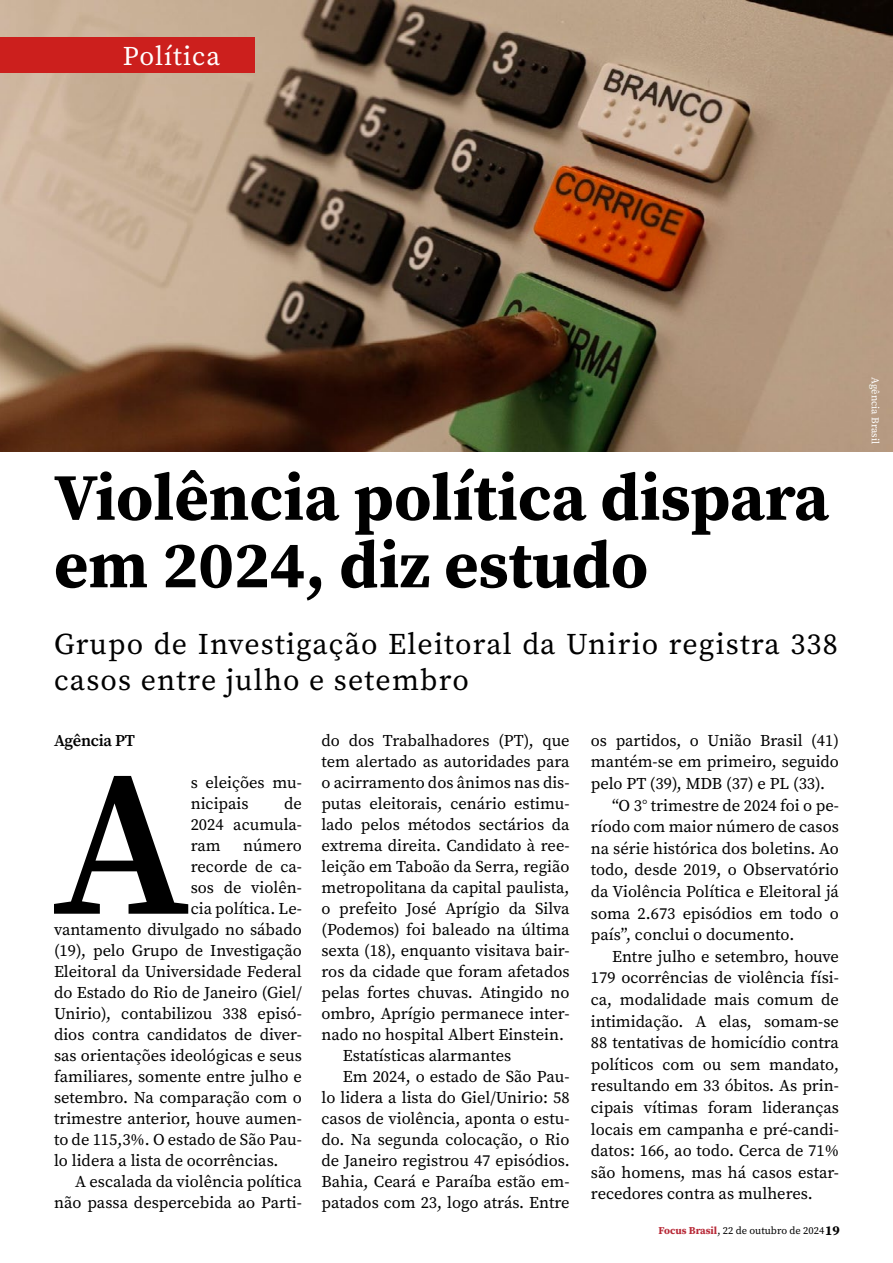
<style>
.page{position:relative;width:893px;height:1263px;background:#fff}
.page>*{position:absolute;margin:0;border:0;box-sizing:border-box;transform-origin:0 0}
.t1{font:600 206.55px "Source Serif Pro";color:#000}
.t2{font:700 66px/67.5px "Source Serif Pro";color:#000}
.t3{font:30px/36px "Source Serif Pro";letter-spacing:.04em;color:#000}
.t4{font:27px "Source Serif Pro";letter-spacing:.04em;color:#fff}
.t5{font:16.5px/21px "Source Serif Pro";color:#000}
.t6{font:600 16.5px "Source Serif Pro";letter-spacing:-.02em;color:#000}
.t7{font:10.5px "Source Serif Pro";color:#000}
.t8{font:10.5px "Source Serif Pro";color:#fff}
.s1{font-weight:700;color:#b72735}
.s2{font-weight:700;font-size:13.5px}
</style>
<div class="page">
<img style="left:0;top:0;width:893px;height:451px">
<div style="left:0;top:37px;width:254px;height:35px;background:#cc1f1d"></div>
<h3 class="t4" style="left:123px;top:38px;width:99px">Política</h3>
<h2 class="t2" style="left:54px;top:463px;width:776px">Violência política dispara em 2024, diz estudo</h2>
<h3 class="t3" style="left:54px;top:626px;width:785px">Grupo de Investigação Eleitoral da Unirio registra 338 casos entre julho e setembro</h3>
<p class="t6" style="left:54px;top:729px;width:82px">Agência PT</p>
<h1 class="t1" style="left:53px;top:704px;width:140px">A</h1>
<p class="t5" style="left:191px;top:772px;width:113px">s eleições mu&shy;nicipais</p>
<p class="t5" style="left:191px;top:793px;width:113px;text-align:justify;text-indent:93px">de 2024 acumula&shy;ram</p>
<p class="t5" style="left:243px;top:835px;width:60px">número</p>
<p class="t5" style="left:191px;top:856px;width:113px">recorde de ca-</p>
<p class="t5" style="left:191px;top:877px;width:113px">sos de violên-</p>
<p class="t5" style="left:191px;top:898px;width:113px">cia política. Le-</p>
<p class="t5" style="left:54px;top:919px;width:249px">vantamento divulgado no sábado</p>
<p class="t5" style="left:54px;top:940px;width:249px">(19), pelo Grupo de Investigação</p>
<p class="t5" style="left:54px;top:961px;width:249px">Eleitoral da Universidade Federal</p>
<p class="t5" style="left:54px;top:982px;width:249px">do Estado do Rio de Janeiro (Giel/</p>
<p class="t5" style="left:54px;top:1003px;width:249px">Unirio), contabilizou 338 episó-</p>
<p class="t5" style="left:54px;top:1024px;width:249px">dios contra candidatos de diver-</p>
<p class="t5" style="left:54px;top:1045px;width:249px">sas orientações ideológicas e seus</p>
<p class="t5" style="left:54px;top:1066px;width:249px">familiares, somente entre julho e</p>
<p class="t5" style="left:54px;top:1087px;width:249px">setembro. Na comparação com o</p>
<p class="t5" style="left:54px;top:1108px;width:249px">trimestre anterior, houve aumen-</p>
<p class="t5" style="left:54px;top:1129px;width:249px">to de 115,3%. O estado de São Pau-</p>
<p class="t5" style="left:54px;top:1150px;width:226px">lo lidera a lista de ocorrências.</p>
<p class="t5" style="left:75px;top:1171px;width:228px">A escalada da violência política</p>
<p class="t5" style="left:54px;top:1192px;width:249px">não passa despercebida ao Parti-</p>
<p class="t5" style="left:321px;top:730px;width:250px">do dos Trabalhadores (PT), que</p>
<p class="t5" style="left:321px;top:751px;width:250px">tem alertado as autoridades para</p>
<p class="t5" style="left:321px;top:772px;width:250px">o acirramento dos ânimos nas dis-</p>
<p class="t5" style="left:321px;top:793px;width:250px">putas eleitorais, cenário estimu-</p>
<p class="t5" style="left:321px;top:814px;width:250px">lado pelos métodos sectários da</p>
<p class="t5" style="left:321px;top:835px;width:250px">extrema direita. Candidato à ree-</p>
<p class="t5" style="left:321px;top:856px;width:250px">leição em Taboão da Serra, região</p>
<p class="t5" style="left:321px;top:877px;width:250px">metropolitana da capital paulista,</p>
<p class="t5" style="left:321px;top:898px;width:250px">o prefeito José Aprígio da Silva</p>
<p class="t5" style="left:321px;top:919px;width:250px">(Podemos) foi baleado na última</p>
<p class="t5" style="left:321px;top:940px;width:250px">sexta (18), enquanto visitava bair-</p>
<p class="t5" style="left:321px;top:961px;width:250px">ros da cidade que foram afetados</p>
<p class="t5" style="left:321px;top:982px;width:250px">pelas fortes chuvas. Atingido no</p>
<p class="t5" style="left:321px;top:1003px;width:250px">ombro, Aprígio permanece inter-</p>
<p class="t5" style="left:321px;top:1024px;width:244px">nado no hospital Albert Einstein.</p>
<p class="t5" style="left:343px;top:1045px;width:170px">Estatísticas alarmantes</p>
<p class="t5" style="left:343px;top:1066px;width:228px">Em 2024, o estado de São Pau-</p>
<p class="t5" style="left:321px;top:1087px;width:250px">lo lidera a lista do Giel/Unirio: 58</p>
<p class="t5" style="left:321px;top:1108px;width:250px">casos de violência, aponta o estu-</p>
<p class="t5" style="left:321px;top:1129px;width:250px">do. Na segunda colocação, o Rio</p>
<p class="t5" style="left:321px;top:1150px;width:250px">de Janeiro registrou 47 episódios.</p>
<p class="t5" style="left:321px;top:1171px;width:250px">Bahia, Ceará e Paraíba estão em-</p>
<p class="t5" style="left:321px;top:1192px;width:250px">patados com 23, logo atrás. Entre</p>
<p class="t5" style="left:591px;top:730px;width:250px">os partidos, o União Brasil (41)</p>
<p class="t5" style="left:591px;top:751px;width:250px">mantém-se em primeiro, seguido</p>
<p class="t5" style="left:591px;top:773px;width:236px">pelo PT (39), MDB (37) e PL (33).</p>
<p class="t5" style="left:612px;top:794px;width:228px">“O 3° trimestre de 2024 foi o pe-</p>
<p class="t5" style="left:591px;top:816px;width:250px">ríodo com maior número de casos</p>
<p class="t5" style="left:591px;top:838px;width:250px">na série histórica dos boletins. Ao</p>
<p class="t5" style="left:591px;top:859px;width:250px">todo, desde 2019, o Observatório</p>
<p class="t5" style="left:591px;top:881px;width:250px">da Violência Política e Eleitoral já</p>
<p class="t5" style="left:591px;top:902px;width:250px">soma 2.673 episódios em todo o</p>
<p class="t5" style="left:591px;top:924px;width:205px">país”, conclui o documento.</p>
<p class="t5" style="left:612px;top:946px;width:228px">Entre julho e setembro, houve</p>
<p class="t5" style="left:591px;top:967px;width:250px">179 ocorrências de violência físi-</p>
<p class="t5" style="left:591px;top:989px;width:250px">ca, modalidade mais comum de</p>
<p class="t5" style="left:591px;top:1010px;width:250px">intimidação. A elas, somam-se</p>
<p class="t5" style="left:591px;top:1032px;width:250px">88 tentativas de homicídio contra</p>
<p class="t5" style="left:591px;top:1054px;width:250px">políticos com ou sem mandato,</p>
<p class="t5" style="left:591px;top:1075px;width:250px">resultando em 33 óbitos. As prin-</p>
<p class="t5" style="left:591px;top:1097px;width:250px">cipais vítimas foram lideranças</p>
<p class="t5" style="left:591px;top:1118px;width:250px">locais em campanha e pré-candi-</p>
<p class="t5" style="left:591px;top:1140px;width:250px">datos: 166, ao todo. Cerca de 71%</p>
<p class="t5" style="left:591px;top:1162px;width:250px">são homens, mas há casos estar-</p>
<p class="t5" style="left:591px;top:1183px;width:223px">recedores contra as mulheres.</p>
<p class="t7" style="left:658px;top:1224px;width:183px"><span class="s1">Focus Brasil</span>, 22 de outubro de 2024<span class="s2">19</span></p>
<p class="t8" style="left:882px;top:377px;width:69px;rotate:90deg">Agência Brasil</p>
</div>
